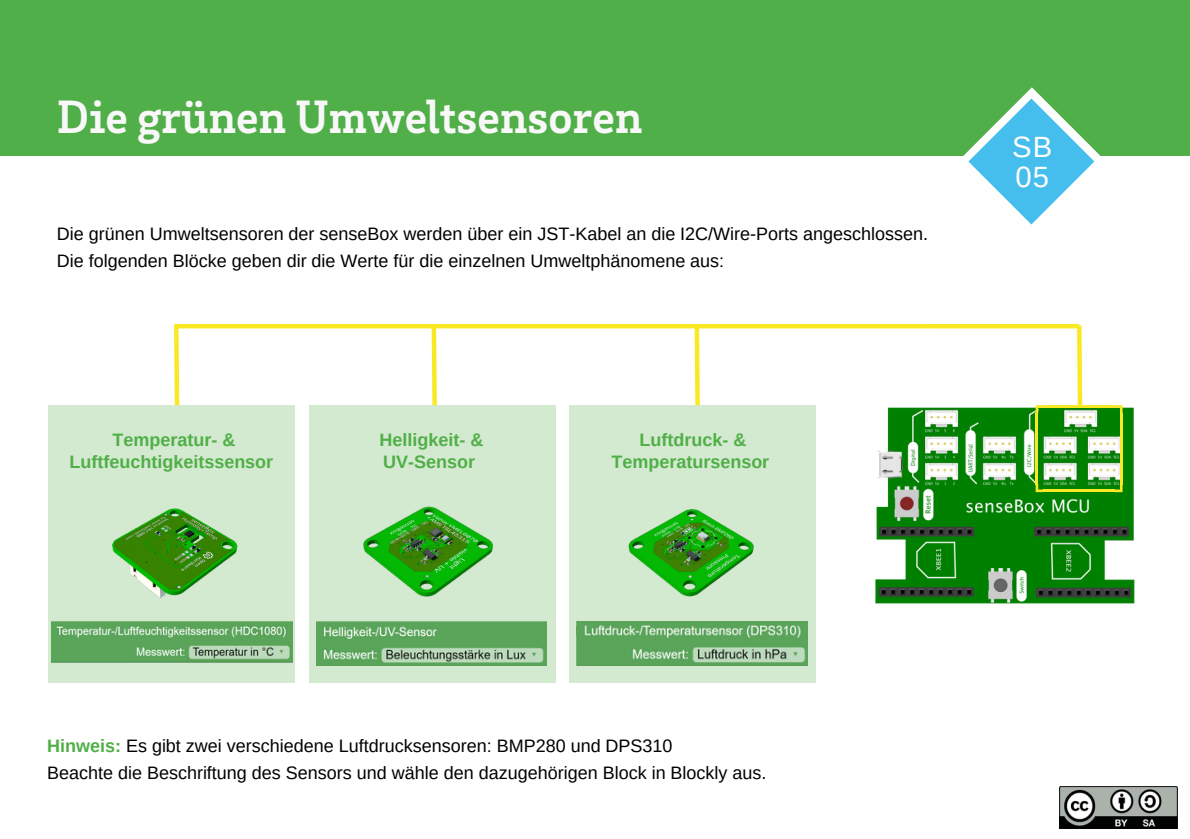
<style>
.page{position:relative;width:1190px;height:839px;background:#fff}
.page>*{position:absolute;margin:0;border:0;box-sizing:border-box;transform-origin:0 0}
.t1{font:700 48px "Brix Slab";color:#f8f8f8}
.t2{font:29.4px/30.4px "Arimo";color:#fffeff}
.t3{font:18px/27px "Arimo";color:#000}
.t4{font:700 18px/22.4px "Arimo";color:#50af47;text-align:center}
.s1{font-weight:700;color:#50af47}
</style>
<div class="page">
<div style="left:0;top:0;width:1190px;height:156px;background:#50af48"></div>
<svg style="left:864px;top:87px;width:326px;height:242px"></svg>
<img style="left:1059px;top:786px;width:119px;height:42px">
<svg style="left:968px;top:98px;width:126px;height:126px"></svg>
<img style="left:876px;top:405px;width:259px;height:199px">
<hr style="left:1120px;top:413px;width:3px;height:71px;background:#f9e924">
<hr style="left:1036px;top:413px;width:2px;height:71px;background:#f9e924">
<hr style="left:1044px;top:405px;width:71px;height:3px;background:#f9e924">
<hr style="left:1044px;top:489px;width:71px;height:3px;background:#f9e924">
<svg style="left:1115px;top:405px;width:8px;height:8px"></svg>
<svg style="left:1036px;top:405px;width:8px;height:8px"></svg>
<svg style="left:1115px;top:484px;width:8px;height:8px"></svg>
<svg style="left:1036px;top:484px;width:8px;height:8px"></svg>
<div style="left:48px;top:405px;width:246px;height:278px;background:#d3ead0"></div>
<div style="left:309px;top:405px;width:246px;height:278px;background:#d3ead0"></div>
<div style="left:570px;top:405px;width:245px;height:278px;background:#d3ead0"></div>
<img style="left:363px;top:506px;width:131px;height:91px">
<img style="left:112px;top:508px;width:126px;height:91px">
<img style="left:628px;top:508px;width:126px;height:89px">
<img style="left:51px;top:621px;width:242px;height:41px">
<img style="left:317px;top:621px;width:229px;height:44px">
<img style="left:577px;top:621px;width:231px;height:44px">
<svg style="left:1075px;top:321px;width:10px;height:88px"></svg>
<svg style="left:429px;top:323px;width:10px;height:83px"></svg>
<svg style="left:692px;top:323px;width:10px;height:83px"></svg>
<svg style="left:174px;top:323px;width:8px;height:83px"></svg>
<hr style="left:174px;top:324px;width:905px;height:4px;background:#f9e924">
<h1 class="t1" style="left:57px;top:99px;width:587px">Die grünen Umweltsensoren</h1>
<p class="t3" style="left:57px;top:221px;width:873px">Die grünen Umweltsensoren der senseBox werden über ein JST-Kabel an die I2C/Wire-Ports angeschlossen.<br>Die folgenden Blöcke geben dir die Werte für die einzelnen Umweltphänomene aus:</p>
<p class="t4" style="left:70px;top:428px;width:205px">Temperatur- &amp;<br>Luftfeuchtigkeitssensor</p>
<p class="t4" style="left:380px;top:428px;width:105px;text-align:left">Helligkeit- &amp;<br>UV-Sensor</p>
<p class="t4" style="left:611px;top:428px;width:159px">Luftdruck- &amp;<br>Temperatursensor</p>
<h2 class="t2" style="left:1012px;top:131px;width:42px">SB<br>05</h2>
<p class="t3" style="left:47px;top:732px;width:721px"><span class="s1">Hinweis:</span> Es gibt zwei verschiedene Luftdrucksensoren: BMP280 und DPS310<br>Beachte die Beschriftung des Sensors und wähle den dazugehörigen Block in Blockly aus.</p>
</div>
